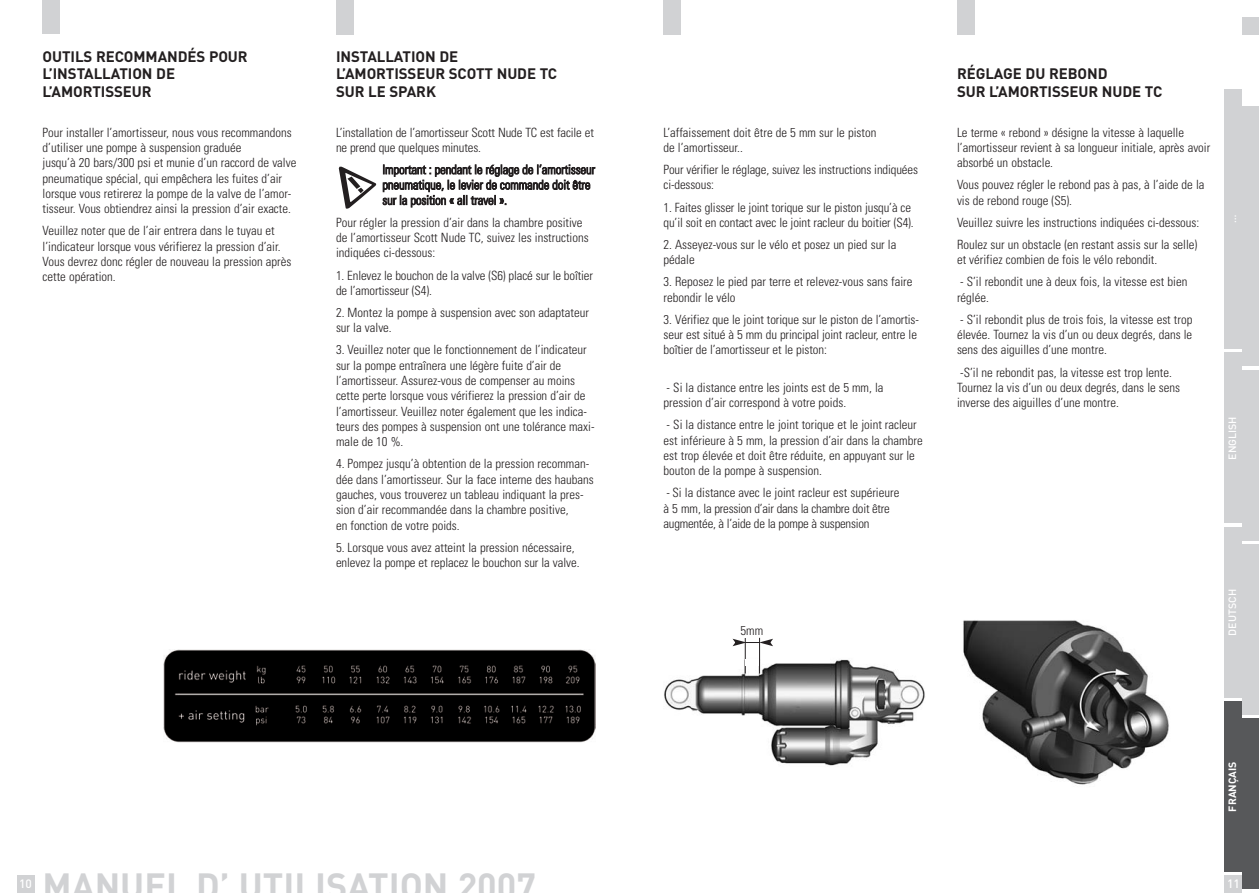
<style>
.page{position:relative;width:1259px;height:893px;background:#fff}
.page>*{position:absolute;margin:0;border:0;box-sizing:border-box;transform-origin:0 0}
.t1{font:700 36px "DIN";color:#d1d2d4}
.t2{font:700 15px/17.5px "DIN";letter-spacing:-.005em;color:#231f20}
.t3{font:300 condensed 12.75px/15.3px "Univers LT";color:#231f20}
.t4{font:300 condensed 12.75px/15.3px "Univers LT";letter-spacing:-.02em;color:#231f20}
.t5{font:500 12px "DIN";color:#fff}
.t6{font:500 10.5px "DIN";color:#fff}
.t7{font:700 10.5px "DIN";color:#fff}
</style>
<div class="page">
<div style="left:663px;top:0;width:17px;height:34px;background:#d1d2d4"></div>
<div style="left:1225px;top:353px;width:17px;height:170px;background:#d1d2d4"></div>
<div style="left:1242px;top:370px;width:17px;height:170px;background:#d1d2d4"></div>
<div style="left:1242px;top:17px;width:17px;height:17px;background:#d1d2d4"></div>
<div style="left:1225px;top:89px;width:17px;height:260px;background:#d1d2d4"></div>
<div style="left:1242px;top:106px;width:17px;height:260px;background:#d1d2d4"></div>
<div style="left:1225px;top:527px;width:17px;height:170px;background:#d1d2d4"></div>
<div style="left:1225px;top:702px;width:17px;height:170px;background:#57585a"></div>
<div style="left:1242px;top:544px;width:17px;height:170px;background:#d1d2d4"></div>
<div style="left:1242px;top:719px;width:17px;height:170px;background:#57585a"></div>
<div style="left:957px;top:0;width:17px;height:34px;background:#d1d2d4"></div>
<div style="left:1225px;top:876px;width:17px;height:17px;background:#d1d2d4"></div>
<svg style="left:339px;top:167px;width:37px;height:42px"></svg>
<img style="left:164px;top:649px;width:431px;height:94px">
<div style="left:336px;top:0;width:17px;height:34px;background:#d1d2d4"></div>
<div style="left:43px;top:0;width:17px;height:34px;background:#d1d2d4"></div>
<div style="left:17px;top:876px;width:17px;height:17px;background:#d1d2d4"></div>
<img style="left:664px;top:652px;width:261px;height:114px">
<hr style="left:745px;top:638px;width:1px;height:35px;background:#231f20">
<hr style="left:759px;top:638px;width:1px;height:35px;background:#231f20">
<svg style="left:733px;top:639px;width:40px;height:7px"></svg>
<div style="left:746px;top:659px;width:13px;height:7px;background:#fff"></div>
<img style="left:963px;top:620px;width:206px;height:165px">
<p class="t2" style="left:43px;top:47px;width:207px">OUTILS RECOMMANDÉS POUR<br>L’INSTALLATION DE<br>L’AMORTISSEUR</p>
<p class="t3" style="left:43px;top:126px;width:255px">Pour installer l’amortisseur, nous vous recommandons d’utiliser une pompe à suspension graduée<br>jusqu’à 20 bars/300 psi et munie d’un raccord de valve pneumatique spécial, qui empêchera les fuites d’air lorsque vous retirerez la pompe de la valve de l’amor&shy;tisseur. Vous obtiendrez ainsi la pression d’air exacte.</p>
<p class="t3" style="left:43px;top:224px;width:250px">Veuillez noter que de l’air entrera dans le tuyau et l’indicateur lorsque vous vérifierez la pression d’air.<br>Vous devrez donc régler de nouveau la pression après cette opération.</p>
<p class="t2" style="left:336px;top:47px;width:223px">INSTALLATION DE<br>L’AMORTISSEUR SCOTT NUDE TC<br>SUR LE SPARK</p>
<p class="t3" style="left:336px;top:126px;width:259px">L’installation de l’amortisseur Scott Nude TC est facile et ne prend que quelques minutes.</p>
<p class="t3" style="left:382px;top:163px;width:214px">Important : pendant le réglage de l’amortisseur pneumatique, le levier de commande doit être sur la position « all travel ».</p>
<p class="t3" style="left:336px;top:216px;width:254px">Pour régler la pression d’air dans la chambre positive de l’amortisseur Scott Nude TC, suivez les instructions indiquées ci-dessous:</p>
<p class="t3" style="left:336px;top:269px;width:258px">1. Enlevez le bouchon de la valve (S6) placé sur le boîtier de l’amortisseur (S4).</p>
<p class="t3" style="left:336px;top:306px;width:254px">2. Montez la pompe à suspension avec son adaptateur sur la valve.</p>
<p class="t3" style="left:336px;top:343px;width:260px">3. Veuillez noter que le fonctionnement de l’indicateur sur la pompe entraînera une légère fuite d’air de l’amortisseur. Assurez-vous de compenser au moins cette perte lorsque vous vérifierez la pression d’air de l’amortisseur. Veuillez noter également que les indica&shy;teurs des pompes à suspension ont une tolérance maxi&shy;male de 10 %.</p>
<p class="t3" style="left:336px;top:457px;width:259px">4. Pompez jusqu’à obtention de la pression recomman&shy;dée dans l’amortisseur. Sur la face interne des haubans gauches, vous trouverez un tableau indiquant la pres&shy;sion d’air recommandée dans la chambre positive,<br>en fonction de votre poids.</p>
<p class="t3" style="left:336px;top:541px;width:245px">5. Lorsque vous avez atteint la pression nécessaire, enlevez la pompe et replacez le bouchon sur la valve.</p>
<p class="t5" style="left:19px;top:875px;width:14px">10</p>
<h1 class="t1" style="left:43px;top:863px;width:495px">MANUEL D’ UTILISATION 2007</h1>
<p class="t3" style="left:663px;top:126px;width:214px">L’affaissement doit être de 5 mm sur le piston de l’amortisseur..</p>
<p class="t3" style="left:663px;top:163px;width:256px">Pour vérifier le réglage, suivez les instructions indiquées ci-dessous:</p>
<p class="t3" style="left:663px;top:201px;width:252px">1. Faites glisser le joint torique sur le piston jusqu’à ce qu’il soit en contact avec le joint racleur du boitier (S4).</p>
<p class="t3" style="left:663px;top:238px;width:234px">2. Asseyez-vous sur le vélo et posez un pied sur la pédale</p>
<p class="t3" style="left:663px;top:275px;width:250px">3. Reposez le pied par terre et relevez-vous sans faire rebondir le vélo</p>
<p class="t3" style="left:663px;top:313px;width:257px">3. Vérifiez que le joint torique sur le piston de l’amortis&shy;seur est situé à 5 mm du principal joint racleur, entre le boîtier de l’amortisseur et le piston:</p>
<p class="t3" style="left:663px;top:381px;width:222px">- Si la distance entre les joints est de 5 mm, la pression d’air correspond à votre poids.</p>
<p class="t3" style="left:663px;top:418px;width:261px">- Si la distance entre le joint torique et le joint racleur est inférieure à 5 mm, la pression d’air dans la chambre est trop élevée et doit être réduite, en appuyant sur le bouton de la pompe à suspension.</p>
<p class="t4" style="left:663px;top:486px;width:237px">- Si la distance avec le joint racleur est supérieure à 5 mm, la pression d’air dans la chambre doit être augmentée, à l’aide de la pompe à suspension</p>
<p class="t3" style="left:740px;top:624px;width:25px">5mm</p>
<p class="t2" style="left:957px;top:64px;width:207px">RÉGLAGE DU REBOND<br>SUR L’AMORTISSEUR NUDE TC</p>
<p class="t3" style="left:957px;top:126px;width:255px">Le terme « rebond » désigne la vitesse à laquelle l’amortisseur revient à sa longueur initiale, après avoir absorbé un obstacle.</p>
<p class="t3" style="left:957px;top:178px;width:249px">Vous pouvez régler le rebond pas à pas, à l’aide de la vis de rebond rouge (S5).</p>
<p class="t3" style="left:957px;top:212px;width:244px;line-height:22px">Veuillez suivre les instructions indiquées ci-dessous:<br>Roulez sur un obstacle (en restant assis sur la selle)</p>
<p class="t3" style="left:957px;top:253px;width:202px">et vérifiez combien de fois le vélo rebondit.</p>
<p class="t3" style="left:957px;top:275px;width:232px">- S’il rebondit une à deux fois, la vitesse est bien réglée.</p>
<p class="t3" style="left:957px;top:313px;width:237px;text-align:justify">- S’il rebondit plus de trois fois, la vitesse est trop élevée. Tournez la vis d’un ou deux degrés, dans le sens des aiguilles d’une montre.</p>
<p class="t3" style="left:957px;top:365px;width:225px">-S’il ne rebondit pas, la vitesse est trop lente.<br>Tournez la vis d’un ou deux degrés, dans le sens inverse des aiguilles d’une montre.</p>
<p class="t6" style="left:1225px;top:223px;width:10px;rotate:-90deg">…</p>
<p class="t6" style="left:1225px;top:460px;width:45px;rotate:-90deg">ENGLISH</p>
<p class="t6" style="left:1225px;top:635px;width:48px;rotate:-90deg">DEUTSCH</p>
<p class="t7" style="left:1225px;top:811px;width:51px;rotate:-90deg">FRANÇAIS</p>
<p class="t5" style="left:1227px;top:875px;width:14px">06</p>
<p class="t5" style="left:1227px;top:875px;width:14px">11</p>
</div>
